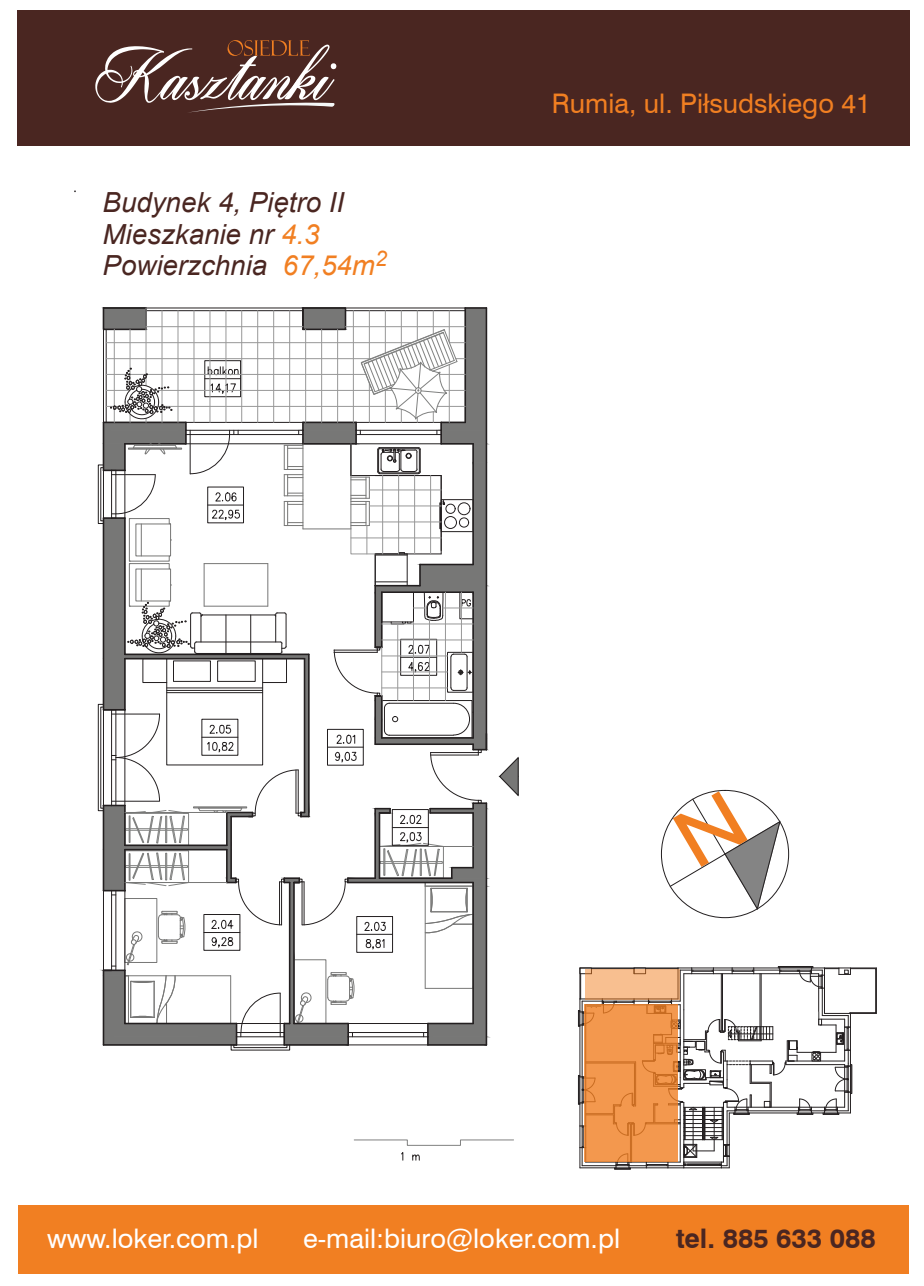
<style>
.page{position:relative;width:924px;height:1286px;background:#fff}
.page>*{position:absolute;margin:0;border:0;box-sizing:border-box;transform-origin:0 0}
.t1{font:78.45px "Pharmount Personal Use Only";color:#fff;scale:.94 1}
.t2{font:italic 27.75px/31.5px "Arial";color:#4a2621}
.t3{font:27px "Swiss 721 BT";color:#fff}
.t4{font:27px "Swiss 721 BT";color:#f17f22}
.t5{font:700 27px "Swiss 721 BT";color:#4a2621}
.s1{color:#f17f22}
</style>
<div class="page">
<div style="left:18px;top:10px;width:892px;height:136px;background:#4a2621"></div>
<svg style="left:189px;top:102px;width:146px;height:11px"></svg>
<svg style="left:228px;top:40px;width:82px;height:16px"></svg>
<div style="left:18px;top:1204px;width:891px;height:69px;background:#f17f22"></div>
<div style="left:98px;top:464px;width:6px;height:60px;border:1px solid #231f20"></div>
<div style="left:233px;top:1044px;width:54px;height:4px;border:1px solid #231f20"></div>
<div style="left:98px;top:704px;width:6px;height:107px;border:1px solid #231f20"></div>
<svg style="left:354px;top:1139px;width:160px;height:6px"></svg>
<svg style="left:412px;top:1154px;width:8px;height:6px"></svg>
<svg style="left:670px;top:791px;width:111px;height:118px"></svg>
<svg style="left:102px;top:307px;width:385px;height:738px"></svg>
<div style="left:194px;top:807px;width:53px;height:1px;border:1px solid #777776"></div>
<svg style="left:499px;top:756px;width:20px;height:40px"></svg>
<hr style="left:876px;top:968px;width:1px;height:45px;background:#231f20">
<div style="left:778px;top:966px;width:35px;height:2px;border:1px solid #231f20"></div>
<svg style="left:578px;top:967px;width:298px;height:202px"></svg>
<svg style="left:584px;top:1004px;width:94px;height:157px;background:#ed9248"></svg>
<div style="left:586px;top:969px;width:94px;height:30px;background:#f8bf90"></div>
<h1 class="t1" style="left:95px;top:34px;width:247px">Kasztanki</h1>
<p class="t2" style="left:103px;top:187px;width:286px">Budynek 4, Piętro II<br>Mieszkanie nr <span class="s1">4.3<br></span>Powierzchnia <span class="s1">67,54m</span><sup>2</sup></p>
<p class="t4" style="left:552px;top:87px;width:321px">Rumia, ul. Piłsudskiego 41</p>
<p class="t3" style="left:47px;top:1222px;width:213px">www.loker.com.pl</p>
<p class="t3" style="left:303px;top:1222px;width:319px">e-mail:biuro@loker.com.pl</p>
<p class="t5" style="left:676px;top:1222px;width:201px">tel. 885 633 088</p>
</div>
